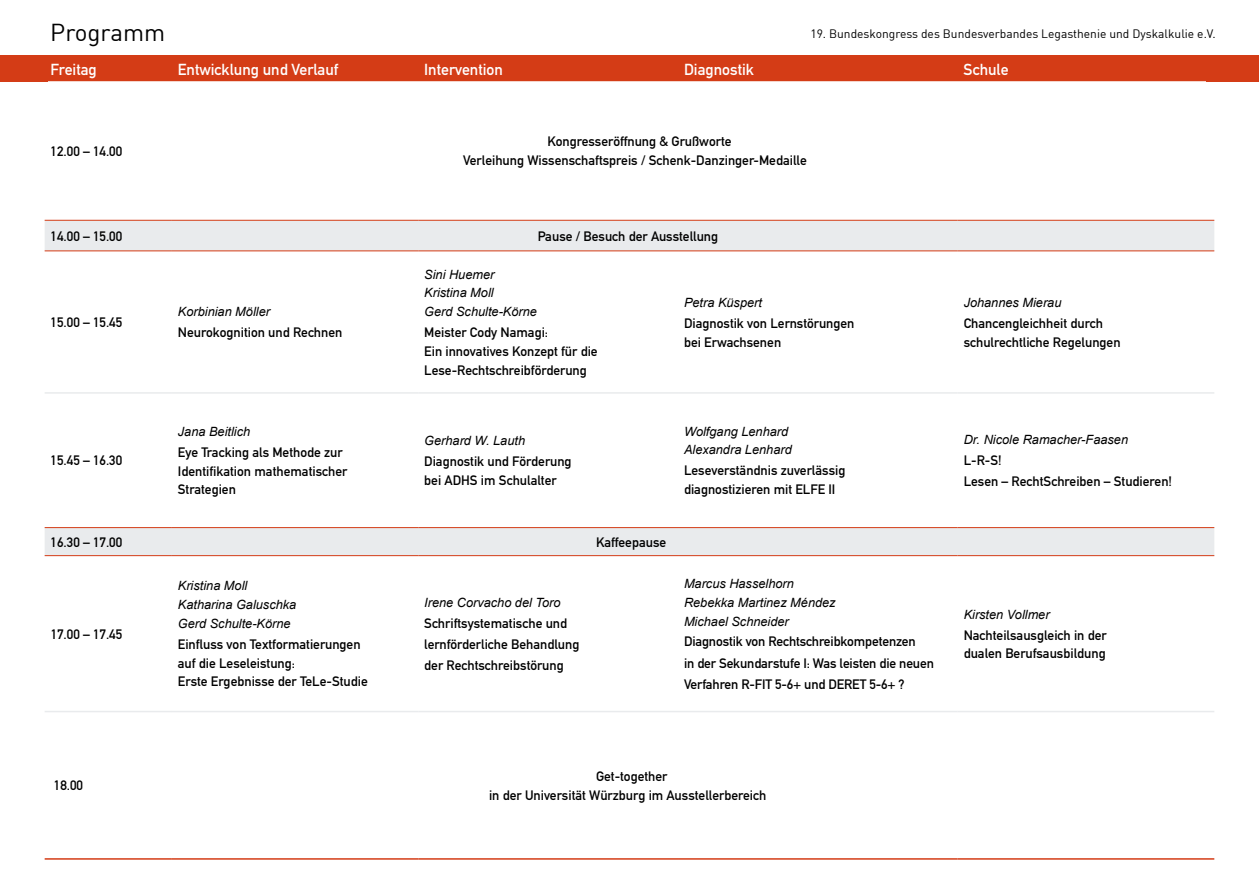
<style>
.page{position:relative;width:1259px;height:893px;background:#fff}
.page>*{position:absolute;margin:0;border:0;box-sizing:border-box;transform-origin:0 0}
.t1{font:24px "DIN";color:#000}
.t2{font:15.75px "DIN Mittelschrift";color:#fff}
.t3{font:13.5px/18.8px "DIN Mittelschrift";color:#000}
.t4{font:italic 12.75px/18.8px "Arial";color:#000}
.t5{font:12px "DIN";color:#000}
</style>
<div class="page">
<hr style="left:0;top:56px;width:629px;height:2px;background:#d43c16">
<hr style="left:629px;top:56px;width:630px;height:2px;background:#d43c16">
<div style="left:48px;top:58px;width:1158px;height:23px;background:#d43c16"></div>
<svg style="left:45px;top:221px;width:1169px;height:334px"></svg>
<hr style="left:45px;top:392px;width:127px;height:2px;background:#e9ebed">
<hr style="left:172px;top:392px;width:246px;height:2px;background:#e9ebed">
<hr style="left:418px;top:392px;width:260px;height:2px;background:#e9ebed">
<hr style="left:678px;top:392px;width:279px;height:2px;background:#e9ebed">
<hr style="left:957px;top:392px;width:257px;height:2px;background:#e9ebed">
<hr style="left:45px;top:527px;width:127px;height:1px;background:#d43c16">
<hr style="left:172px;top:527px;width:246px;height:1px;background:#d43c16">
<hr style="left:418px;top:527px;width:260px;height:1px;background:#d43c16">
<hr style="left:678px;top:527px;width:279px;height:1px;background:#d43c16">
<hr style="left:957px;top:527px;width:257px;height:1px;background:#d43c16">
<hr style="left:45px;top:555px;width:127px;height:1px;background:#d43c16">
<hr style="left:172px;top:555px;width:246px;height:1px;background:#d43c16">
<hr style="left:418px;top:555px;width:260px;height:1px;background:#d43c16">
<hr style="left:678px;top:555px;width:279px;height:1px;background:#d43c16">
<hr style="left:957px;top:555px;width:257px;height:1px;background:#d43c16">
<hr style="left:45px;top:220px;width:127px;height:1px;background:#d43c16">
<hr style="left:172px;top:220px;width:246px;height:1px;background:#d43c16">
<hr style="left:418px;top:220px;width:260px;height:1px;background:#d43c16">
<hr style="left:678px;top:220px;width:279px;height:1px;background:#d43c16">
<hr style="left:957px;top:220px;width:257px;height:1px;background:#d43c16">
<hr style="left:45px;top:251px;width:127px;height:1px;background:#d43c16">
<hr style="left:172px;top:251px;width:246px;height:1px;background:#d43c16">
<hr style="left:418px;top:251px;width:260px;height:1px;background:#d43c16">
<hr style="left:678px;top:251px;width:279px;height:1px;background:#d43c16">
<hr style="left:957px;top:251px;width:257px;height:1px;background:#d43c16">
<hr style="left:45px;top:858px;width:127px;height:2px;background:#d43c16">
<hr style="left:172px;top:858px;width:246px;height:2px;background:#d43c16">
<hr style="left:418px;top:858px;width:260px;height:2px;background:#d43c16">
<hr style="left:678px;top:858px;width:279px;height:2px;background:#d43c16">
<hr style="left:957px;top:858px;width:257px;height:2px;background:#d43c16">
<hr style="left:45px;top:711px;width:127px;height:1px;background:#e9ebed">
<hr style="left:172px;top:711px;width:246px;height:1px;background:#e9ebed">
<hr style="left:418px;top:711px;width:260px;height:1px;background:#e9ebed">
<hr style="left:678px;top:711px;width:279px;height:1px;background:#e9ebed">
<hr style="left:957px;top:711px;width:257px;height:1px;background:#e9ebed">
<div style="left:0;top:57px;width:48px;height:24px;background:#d43c16"></div>
<div style="left:1206px;top:57px;width:53px;height:24px;background:#d43c16"></div>
<h1 class="t1" style="left:50px;top:17px;width:116px">Programm</h1>
<p class="t5" style="left:810px;top:27px;width:407px">19. Bundeskongress des Bundesverbandes Legasthenie und Dyskalkulie e.V.</p>
<p class="t2" style="left:51px;top:60px;width:48px">Freitag</p>
<p class="t2" style="left:178px;top:60px;width:162px">Entwicklung und Verlauf</p>
<p class="t2" style="left:424px;top:60px;width:80px">Intervention</p>
<p class="t2" style="left:684px;top:60px;width:71px">Diagnostik</p>
<p class="t2" style="left:963px;top:60px;width:46px">Schule</p>
<p class="t3" style="left:51px;top:142px;width:73px">12.00 – 14.00</p>
<p class="t3" style="left:463px;top:132px;width:345px;text-indent:84px">Kongresseröffnung &amp; Grußworte<br>Verleihung Wissenschaftspreis / Schenk-Danzinger-Medaille</p>
<p class="t3" style="left:51px;top:227px;width:73px">14.00 – 15.00</p>
<p class="t3" style="left:537px;top:227px;width:182px">Pause / Besuch der Ausstellung</p>
<p class="t3" style="left:51px;top:313px;width:73px">15.00 – 15.45</p>
<p class="t4" style="left:178px;top:303px;width:94px">Korbinian Möller</p>
<p class="t3" style="left:178px;top:323px;width:166px">Neurokognition und Rechnen</p>
<p class="t4" style="left:424px;top:265px;width:114px">Sini Huemer<br>Kristina Moll<br>Gerd Schulte-Körne</p>
<p class="t3" style="left:424px;top:323px;width:175px">Meister Cody Namagi:<br>Ein innovatives Konzept für die<br>Lese-Rechtschreibförderung</p>
<p class="t4" style="left:684px;top:293px;width:79px">Petra Küspert</p>
<p class="t3" style="left:684px;top:314px;width:172px">Diagnostik von Lernstörungen bei Erwachsenen</p>
<p class="t3" style="left:51px;top:451px;width:73px">15.45 – 16.30</p>
<p class="t4" style="left:178px;top:422px;width:74px">Jana Beitlich</p>
<p class="t3" style="left:178px;top:443px;width:171px">Eye Tracking als Methode zur<br>Identifikation mathematischer<br>Strategien</p>
<p class="t4" style="left:424px;top:432px;width:102px">Gerhard W. Lauth</p>
<p class="t3" style="left:424px;top:452px;width:149px">Diagnostik und Förderung bei ADHS im Schulalter</p>
<p class="t3" style="left:51px;top:533px;width:73px">16.30 – 17.00</p>
<p class="t3" style="left:596px;top:533px;width:72px">Kaffeepause</p>
<p class="t3" style="left:51px;top:625px;width:73px">17.00 – 17.45</p>
<p class="t4" style="left:178px;top:576px;width:120px">Kristina Moll<br>Katharina Galuschka<br>Gerd Schulte-Körne</p>
<p class="t3" style="left:178px;top:635px;width:191px">Einfluss von Textformatierungen auf die Leseleistung:<br>Erste Ergebnisse der TeLe-Studie</p>
<p class="t4" style="left:424px;top:593px;width:138px">Irene Corvacho del Toro</p>
<p class="t3" style="left:424px;top:613px;width:157px;line-height:21px">Schriftsystematische und lernförderliche Behandlung der Rechtschreibstörung</p>
<p class="t4" style="left:684px;top:422px;width:109px">Wolfgang Lenhard<br>Alexandra Lenhard</p>
<p class="t3" style="left:684px;top:461px;width:163px">Leseverständnis zuverlässig diagnostizieren mit ELFE II</p>
<p class="t4" style="left:684px;top:574px;width:153px">Marcus Hasselhorn<br>Rebekka Martinez Méndez<br>Michael Schneider</p>
<p class="t3" style="left:684px;top:631px;width:251px;line-height:21px">Diagnostik von Rechtschreibkompetenzen<br>in der Sekundarstufe I: Was leisten die neuen<br>Verfahren R-FIT 5-6+ und DERET 5-6+ ?</p>
<p class="t4" style="left:963px;top:293px;width:99px">Johannes Mierau</p>
<p class="t3" style="left:963px;top:314px;width:158px">Chancengleichheit durch schulrechtliche Regelungen</p>
<p class="t4" style="left:963px;top:430px;width:166px">Dr. Nicole Ramacher-Faasen</p>
<p class="t3" style="left:963px;top:450px;width:210px;line-height:21px">L-R-S!<br>Lesen – RechtSchreiben – Studieren!</p>
<p class="t4" style="left:963px;top:605px;width:87px">Kirsten Vollmer</p>
<p class="t3" style="left:963px;top:626px;width:145px">Nachteilsausgleich in der dualen Berufsausbildung</p>
<p class="t3" style="left:54px;top:776px;width:31px">18.00</p>
<p class="t3" style="left:489px;top:767px;width:279px;text-align:center">Get-together<br>in der Universität Würzburg im Ausstellerbereich</p>
</div>
